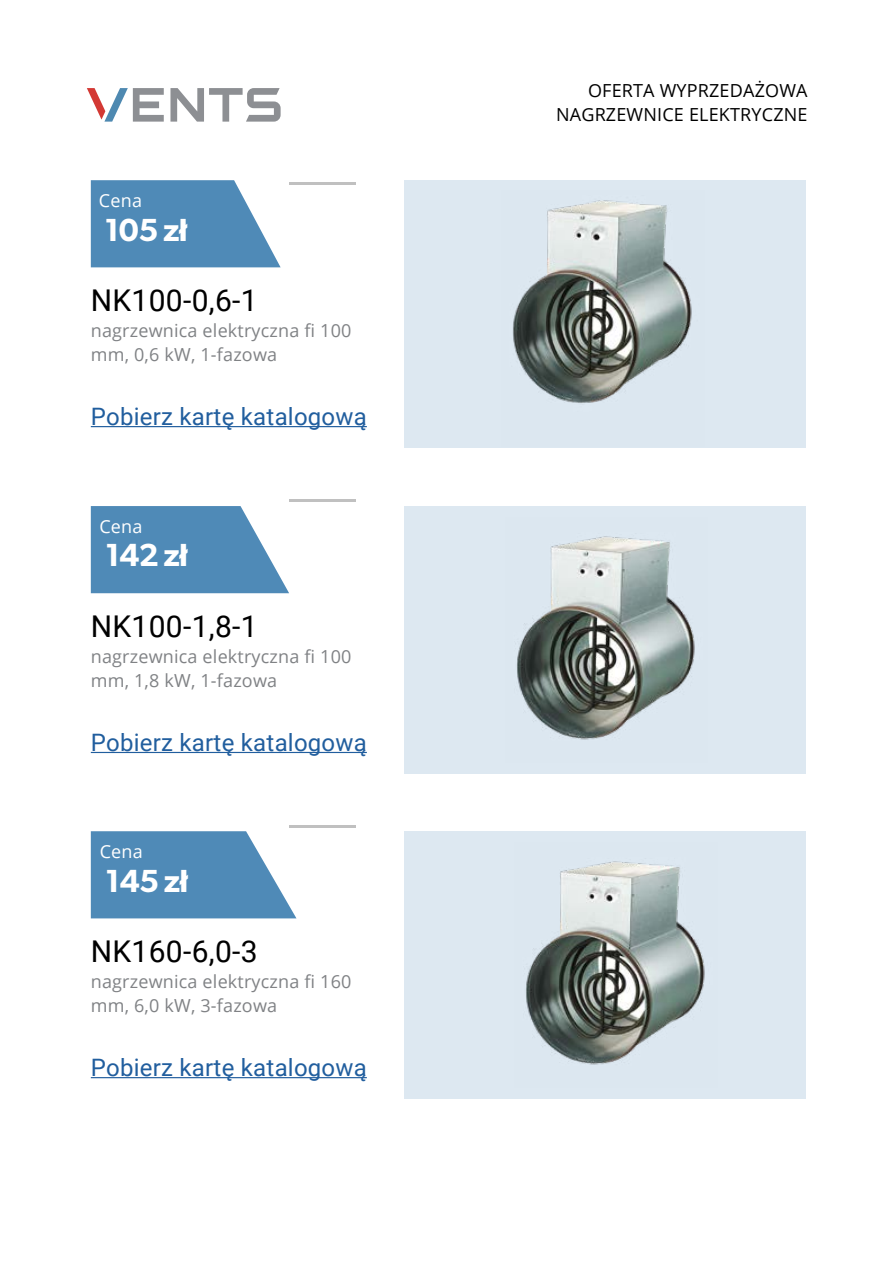
<style>
.page{position:relative;width:893px;height:1263px;background:#fff}
.page>*{position:absolute;margin:0;border:0;box-sizing:border-box;transform-origin:0 0}
.t1{font:600 31.95px "Gibson";letter-spacing:-.02em;color:#fff}
.t2{font:30px "Roboto";letter-spacing:.01em;color:#000}
.t3{font:24px "Roboto";letter-spacing:.01em;color:#215e9e}
.t4{font:18px/24px "Open Sans";letter-spacing:.01em;color:#808285}
.t5{font:18px/24px "Open Sans";letter-spacing:.01em;color:#000;text-align:right}
.t6{font:18px "Open Sans";letter-spacing:.01em;color:#fff}
</style>
<div class="page">
<svg style="left:87px;top:88px;width:77px;height:34px"></svg>
<svg style="left:170px;top:88px;width:111px;height:34px"></svg>
<svg style="left:91px;top:180px;width:190px;height:87px"></svg>
<div style="left:99px;top:215px;width:150px;height:51px;background:#4f8ab7"></div>
<div style="left:404px;top:180px;width:402px;height:268px;background:#dde8f1"></div>
<img style="left:512px;top:200px;width:180px;height:203px">
<hr style="left:91px;top:426px;width:276px;height:1px;background:#215e9e">
<svg style="left:91px;top:506px;width:198px;height:87px"></svg>
<div style="left:99px;top:541px;width:138px;height:51px;background:#4f8ab7"></div>
<div style="left:404px;top:506px;width:402px;height:267px;background:#dde8f1"></div>
<img style="left:517px;top:536px;width:178px;height:204px">
<hr style="left:91px;top:752px;width:276px;height:1px;background:#215e9e">
<svg style="left:91px;top:831px;width:205px;height:87px;background:#6498bf"></svg>
<div style="left:404px;top:831px;width:402px;height:267px;background:#dde8f1"></div>
<img style="left:526px;top:861px;width:179px;height:204px">
<hr style="left:91px;top:1077px;width:276px;height:1px;background:#215e9e">
<hr style="left:289px;top:182px;width:66px;height:3px;background:#000">
<hr style="left:289px;top:499px;width:66px;height:3px;background:#000">
<hr style="left:289px;top:825px;width:66px;height:3px;background:#000">
<p class="t6" style="left:99px;top:188px;width:45px">Cena</p>
<h1 class="t1" style="left:105px;top:210px;width:84px">105 zł</h1>
<h2 class="t2" style="left:91px;top:279px;width:168px">NK100-0,6-1</h2>
<p class="t4" style="left:91px;top:318px;width:262px">nagrzewnica elektryczna fi 100 mm, 0,6 kW, 1-fazowa</p>
<h3 class="t3" style="left:91px;top:399px;width:278px">Pobierz kartę katalogową</h3>
<p class="t6" style="left:99px;top:514px;width:45px">Cena</p>
<h1 class="t1" style="left:105px;top:536px;width:84px">142 zł</h1>
<h2 class="t2" style="left:91px;top:605px;width:168px">NK100-1,8-1</h2>
<p class="t4" style="left:91px;top:644px;width:262px">nagrzewnica elektryczna fi 100 mm, 1,8 kW, 1-fazowa</p>
<h3 class="t3" style="left:91px;top:725px;width:278px">Pobierz kartę katalogową</h3>
<p class="t6" style="left:100px;top:839px;width:45px">Cena</p>
<h1 class="t1" style="left:105px;top:861px;width:84px">145 zł</h1>
<h2 class="t2" style="left:91px;top:930px;width:168px">NK160-6,0-3</h2>
<p class="t4" style="left:91px;top:969px;width:262px">nagrzewnica elektryczna fi 160 mm, 6,0 kW, 3-fazowa</p>
<h3 class="t3" style="left:91px;top:1050px;width:278px">Pobierz kartę katalogową</h3>
<p class="t5" style="left:556px;top:78px;width:253px">OFERTA WYPRZEDAŻOWA<br>NAGRZEWNICE ELEKTRYCZNE</p>
</div>
